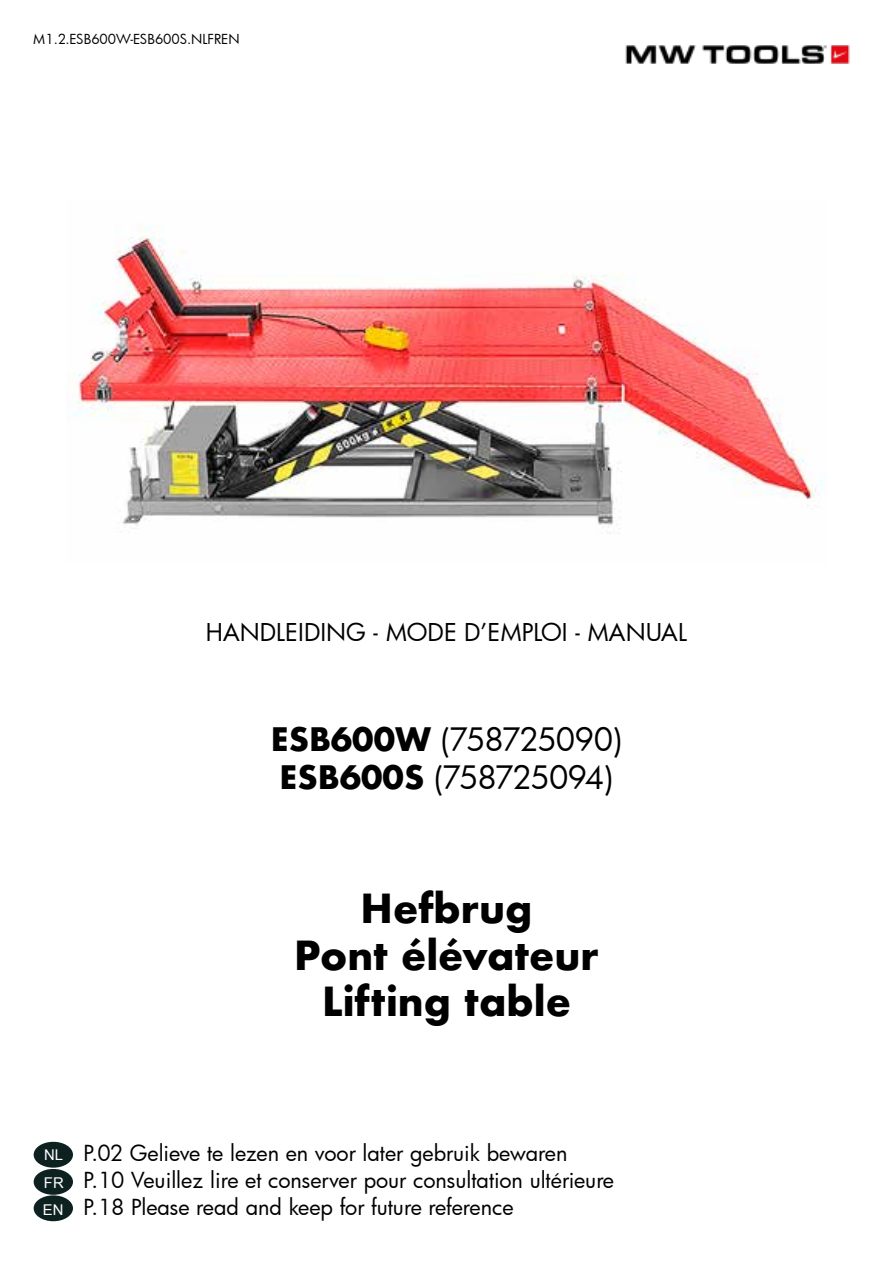
<style>
.page{position:relative;width:893px;height:1263px;background:#fff}
.page>*{position:absolute;margin:0;border:0;box-sizing:border-box;transform-origin:0 0}
.t1{font:700 39px/46.8px "Futura";color:#000;text-align:center}
.t2{font:31.5px/37.8px "Futura";letter-spacing:-.04em;color:#000}
.t3{font:24px "Futura";color:#000}
.t4{font:21.6px/27px "Futura";color:#000}
.t5{font:14.85px/26.5px "Arial";color:#fff}
.t6{font:13.5px "Futura";color:#000}
.s1{font-weight:700}
</style>
<div class="page">
<img style="left:625px;top:45px;width:225px;height:19px">
<div style="left:34px;top:1169px;width:39px;height:26px;background:#0d2120;border-radius:50%"></div>
<div style="left:34px;top:1195px;width:39px;height:26px;background:#0d2120;border-radius:50%"></div>
<div style="left:34px;top:1142px;width:39px;height:26px;background:#0d2120;border-radius:50%"></div>
<img style="left:67px;top:226px;width:756px;height:308px">
<p class="t6" style="left:33px;top:30px;width:208px">M1.2.ESB600W-ESB600S.NLFREN</p>
<p class="t3" style="left:206px;top:616px;width:483px">HANDLEIDING - MODE D’EMPLOI - MANUAL</p>
<h2 class="t2" style="left:271px;top:720px;width:353px"><span class="s1">ESB600W</span> (758725090)<br><span class="s1">ESB600S</span> (758725094)</h2>
<h1 class="t1" style="left:294px;top:884px;width:306px">Hefbrug<br>Pont élévateur<br>Lifting table</h1>
<p class="t5" style="left:44px;top:1142px;width:20px">NL</p>
<p class="t5" style="left:43px;top:1170px;width:22px">FR<br>EN</p>
<p class="t4" style="left:83px;top:1139px;width:532px">P.02 Gelieve te lezen en voor later gebruik bewaren<br>P.10 Veuillez lire et conserver pour consultation ultérieure<br>P.18 Please read and keep for future reference</p>
</div>
